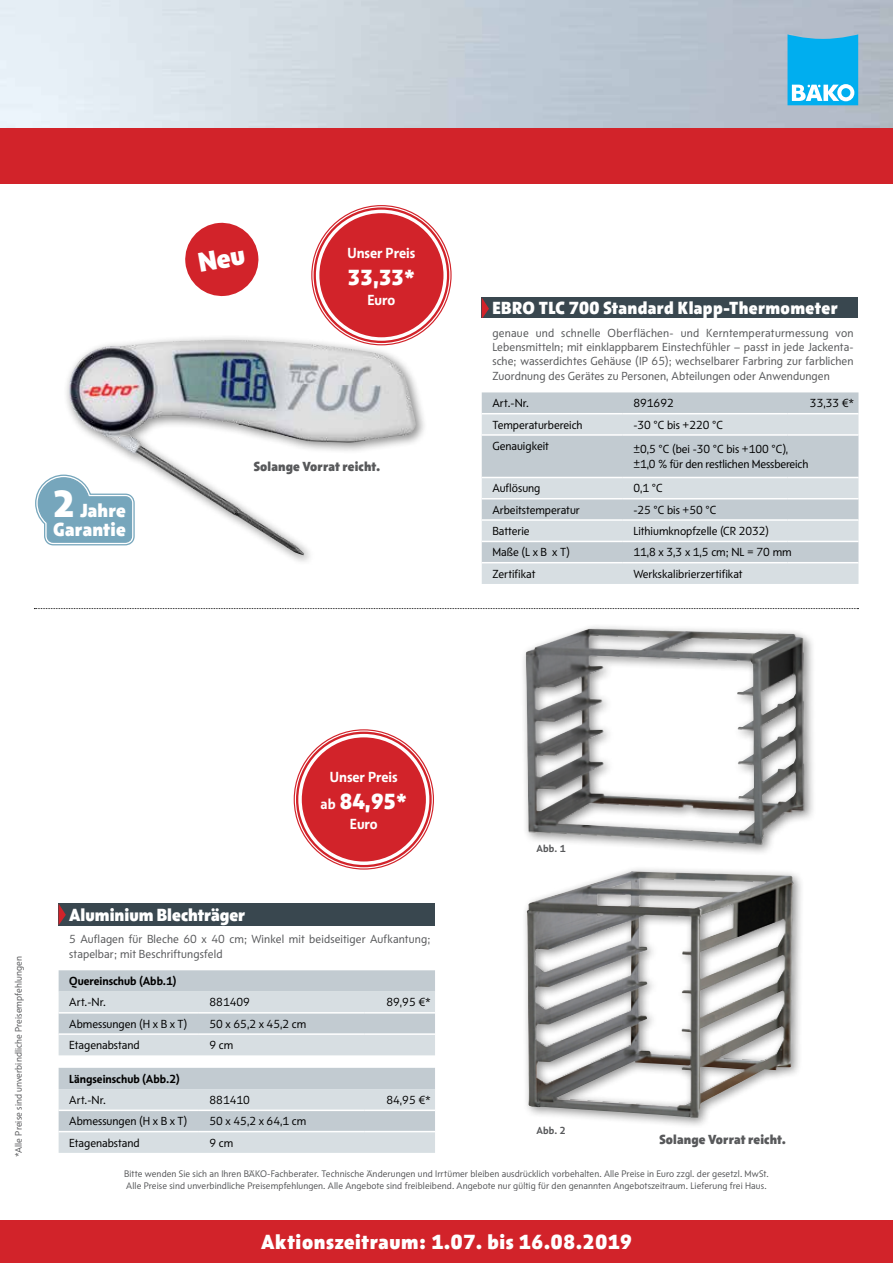
<style>
.page{position:relative;width:893px;height:1263px;background:#fff}
.page>*{position:absolute;margin:0;border:0;box-sizing:border-box;transform-origin:0 0}
.t1{font:800 22.5px "BAEK Otype";color:#fff}
.t2{font:800 21px "BAEK Otype";letter-spacing:.03em;color:#fff}
.t3{font:800 19.5px/19.5px "BAEK Otype";letter-spacing:.01em;color:#fff}
.t4{font:800 18px "BAEK Otype";letter-spacing:.02em;color:#fff}
.t5{font:800 18px "BAEK Otype";color:#fff}
.t6{font:700 15px "BAEK Otype";color:#fff}
.t7{font:800 13.5px "BAEK Otype";letter-spacing:.01em;color:#58595b}
.t8{font:12px/14.4px "BAEK Otype";color:#000}
.t9{font:12px/14.2px "BAEK Otype";letter-spacing:.01em;color:#58595b}
.t10{font:700 12px "BAEK Otype";color:#000}
.t11{font:700 10.5px "BAEK Otype";letter-spacing:.01em;color:#58595b}
.t12{font:9.75px/12px "BAEK Otype";letter-spacing:.01em;color:#58595b}
.s1{font-size:38.85px}
.s2{font-weight:700;font-size:15px}
</style>
<div class="page">
<div style="left:0;top:1220px;width:893px;height:43px;background:#d2232a"></div>
<div style="left:0;top:121px;width:893px;height:63px;background:#d2232a"></div>
<img style="left:0;top:0;width:893px;height:128px">
<svg style="left:787px;top:34px;width:71px;height:71px;background:#2ab9ee"></svg>
<div style="left:521px;top:865px;width:284px;height:264px;background:#000;opacity:.45"></div>
<img style="left:526px;top:871px;width:268px;height:247px">
<div style="left:59px;top:904px;width:376px;height:22px;background:#39474f"></div>
<svg style="left:59px;top:904px;width:7px;height:21px"></svg>
<svg style="left:59px;top:970px;width:376px;height:85px;background:#cdd5da"></svg>
<hr style="left:59px;top:1012px;width:140px;height:1px;background:#fff">
<hr style="left:199px;top:1012px;width:165px;height:1px;background:#fff">
<hr style="left:364px;top:1012px;width:71px;height:1px;background:#fff">
<hr style="left:59px;top:1033px;width:140px;height:2px;background:#fff">
<hr style="left:199px;top:1033px;width:165px;height:2px;background:#fff">
<hr style="left:364px;top:1033px;width:71px;height:2px;background:#fff">
<svg style="left:59px;top:1068px;width:376px;height:85px;background:#ccd4d9"></svg>
<hr style="left:59px;top:1109px;width:140px;height:2px;background:#fff">
<hr style="left:199px;top:1109px;width:165px;height:2px;background:#fff">
<hr style="left:364px;top:1109px;width:71px;height:2px;background:#fff">
<hr style="left:59px;top:1131px;width:140px;height:1px;background:#fff">
<hr style="left:199px;top:1131px;width:165px;height:1px;background:#fff">
<hr style="left:364px;top:1131px;width:71px;height:1px;background:#fff">
<svg style="left:34px;top:608px;width:824px;height:1px"></svg>
<div style="left:520px;top:623px;width:297px;height:234px;background:#000;opacity:.45"></div>
<img style="left:526px;top:629px;width:279px;height:216px">
<svg style="left:294px;top:729px;width:140px;height:141px"></svg>
<div style="left:298px;top:734px;width:131px;height:131px;background:#d2232a;border-radius:50%"></div>
<div style="left:295px;top:730px;width:138px;height:138px;border:7px solid #d2232a;border-radius:50%"></div>
<div style="left:298px;top:734px;width:131px;height:131px;border:3px solid #fff;border-radius:50%"></div>
<div style="left:482px;top:298px;width:376px;height:20px;background:#39474f"></div>
<svg style="left:482px;top:298px;width:7px;height:20px"></svg>
<div style="left:482px;top:392px;width:376px;height:21px;background:#c2cbd1"></div>
<svg style="left:482px;top:414px;width:376px;height:170px;background:#cdd5da"></svg>
<hr style="left:482px;top:434px;width:141px;height:2px;background:#fff">
<hr style="left:623px;top:434px;width:165px;height:2px;background:#fff">
<hr style="left:788px;top:434px;width:70px;height:2px;background:#fff">
<hr style="left:482px;top:477px;width:141px;height:1px;background:#fff">
<hr style="left:623px;top:477px;width:165px;height:1px;background:#fff">
<hr style="left:788px;top:477px;width:70px;height:1px;background:#fff">
<hr style="left:482px;top:498px;width:141px;height:1px;background:#fff">
<hr style="left:623px;top:498px;width:165px;height:1px;background:#fff">
<hr style="left:788px;top:498px;width:70px;height:1px;background:#fff">
<hr style="left:482px;top:519px;width:141px;height:2px;background:#fff">
<hr style="left:623px;top:519px;width:165px;height:2px;background:#fff">
<hr style="left:788px;top:519px;width:70px;height:2px;background:#fff">
<hr style="left:482px;top:541px;width:141px;height:1px;background:#fff">
<hr style="left:623px;top:541px;width:165px;height:1px;background:#fff">
<hr style="left:788px;top:541px;width:70px;height:1px;background:#fff">
<hr style="left:482px;top:562px;width:141px;height:1px;background:#fff">
<hr style="left:623px;top:562px;width:165px;height:1px;background:#fff">
<hr style="left:788px;top:562px;width:70px;height:1px;background:#fff">
<svg style="left:35px;top:474px;width:28px;height:72px"></svg>
<div style="left:63px;top:334px;width:364px;height:232px;background:#000;opacity:.45"></div>
<img style="left:69px;top:340px;width:347px;height:215px">
<svg style="left:311px;top:205px;width:141px;height:140px"></svg>
<div style="left:316px;top:210px;width:131px;height:131px;background:#d2232a;border-radius:50%"></div>
<div style="left:312px;top:206px;width:138px;height:138px;border:7px solid #d2232a;border-radius:50%"></div>
<div style="left:316px;top:210px;width:131px;height:131px;border:3px solid #fff;border-radius:50%"></div>
<svg style="left:185px;top:222px;width:74px;height:75px"></svg>
<h3 class="t3" style="left:53px;top:500px;width:74px"><span class="s1">2</span> Jahre<br>Garantie</h3>
<p class="t6" style="left:347px;top:244px;width:69px">Unser Preis</p>
<h1 class="t1" style="left:348px;top:263px;width:69px">33,33*</h1>
<p class="t6" style="left:368px;top:290px;width:29px">Euro</p>
<p class="t7" style="left:254px;top:457px;width:128px">Solange Vorrat reicht.</p>
<h3 class="t4" style="left:492px;top:296px;width:347px">EBRO TLC 700 Standard Klapp-Thermometer</h3>
<p class="t9" style="left:492px;top:326px;width:363px;text-align:justify">genaue und schnelle Oberflächen- und Kerntemperaturmessung von Lebensmitteln; mit einklappbarem Einstechfühler – passt in jede Jackenta&shy;sche; wasserdichtes Gehäuse (IP 65); wechselbarer Farbring zur farblichen Zuordnung des Gerätes zu Personen, Abteilungen oder Anwendungen</p>
<p class="t8" style="left:492px;top:396px;width:38px">Art.-Nr.</p>
<p class="t8" style="left:633px;top:396px;width:42px">891692</p>
<p class="t8" style="left:810px;top:396px;width:46px">33,33 €*</p>
<p class="t8" style="left:492px;top:417px;width:92px">Temperaturbereich</p>
<p class="t8" style="left:633px;top:417px;width:91px">-30 °C bis +220 °C</p>
<p class="t8" style="left:492px;top:439px;width:58px">Genauigkeit</p>
<p class="t8" style="left:633px;top:442px;width:176px">±0,5 °C (bei -30 °C bis +100 °C), ±1,0 % für den restlichen Messbereich</p>
<p class="t8" style="left:492px;top:481px;width:50px">Auflösung</p>
<p class="t8" style="left:633px;top:481px;width:31px">0,1 °C</p>
<p class="t8" style="left:492px;top:502px;width:89px">Arbeitstemperatur</p>
<p class="t8" style="left:633px;top:502px;width:84px">-25 °C bis +50 °C</p>
<p class="t8" style="left:492px;top:524px;width:39px">Batterie</p>
<p class="t8" style="left:633px;top:524px;width:137px">Lithiumknopfzelle (CR 2032)</p>
<p class="t8" style="left:492px;top:545px;width:79px">Maße (L x B x T)</p>
<p class="t8" style="left:633px;top:545px;width:160px">11,8 x 3,3 x 1,5 cm; NL = 70 mm</p>
<p class="t8" style="left:492px;top:567px;width:45px">Zertifikat</p>
<p class="t8" style="left:633px;top:567px;width:111px">Werkskalibrierzertifikat</p>
<p class="t12" style="left:13px;top:1157px;width:202px;rotate:-90deg">*Alle Preise sind unverbindliche Preisempfehlungen</p>
<p class="t6" style="left:330px;top:768px;width:69px">Unser Preis</p>
<h1 class="t1" style="left:321px;top:787px;width:88px"><span class="s2">ab</span> 84,95*</h1>
<p class="t6" style="left:350px;top:814px;width:29px">Euro</p>
<p class="t11" style="left:537px;top:842px;width:30px">Abb. 1</p>
<h3 class="t5" style="left:69px;top:903px;width:178px">Aluminium Blechträger</h3>
<p class="t9" style="left:69px;top:932px;width:363px">5 Auflagen für Bleche 60 x 40 cm; Winkel mit beidseitiger Aufkantung; stapelbar; mit Beschriftungsfeld</p>
<p class="t10" style="left:69px;top:974px;width:109px">Quereinschub (Abb.1)</p>
<p class="t8" style="left:69px;top:995px;width:38px">Art.-Nr.</p>
<p class="t8" style="left:210px;top:995px;width:42px">881409</p>
<p class="t8" style="left:386px;top:995px;width:46px">89,95 €*</p>
<p class="t8" style="left:69px;top:1016px;width:120px">Abmessungen (H x B x T)</p>
<p class="t8" style="left:210px;top:1016px;width:98px">50 x 65,2 x 45,2 cm</p>
<p class="t8" style="left:69px;top:1038px;width:72px">Etagenabstand</p>
<p class="t8" style="left:210px;top:1038px;width:25px">9 cm</p>
<p class="t10" style="left:69px;top:1071px;width:112px">Längseinschub (Abb.2)</p>
<p class="t8" style="left:69px;top:1092px;width:38px">Art.-Nr.</p>
<p class="t8" style="left:210px;top:1092px;width:42px">881410</p>
<p class="t8" style="left:386px;top:1092px;width:46px">84,95 €*</p>
<p class="t8" style="left:69px;top:1114px;width:120px">Abmessungen (H x B x T)</p>
<p class="t8" style="left:210px;top:1114px;width:98px">50 x 45,2 x 64,1 cm</p>
<p class="t8" style="left:69px;top:1135px;width:72px">Etagenabstand</p>
<p class="t8" style="left:210px;top:1135px;width:25px">9 cm</p>
<p class="t7" style="left:660px;top:1131px;width:128px">Solange Vorrat reicht.</p>
<p class="t11" style="left:537px;top:1124px;width:30px">Abb. 2</p>
<p class="t12" style="left:124px;top:1167px;width:646px">Bitte wenden Sie sich an Ihren BÄKO-Fachberater. Technische Änderungen und Irrtümer bleiben ausdrücklich vorbehalten. Alle Preise in Euro zzgl. der gesetzl. MwSt.<br>Alle Preise sind unverbindliche Preisempfehlungen. Alle Angebote sind freibleibend. Angebote nur gültig für den genannten Angebotszeitraum. Lieferung frei Haus.</p>
<h2 class="t2" style="left:261px;top:1228px;width:372px">Aktionszeitraum: 1.07. bis 16.08.2019</h2>
</div>
